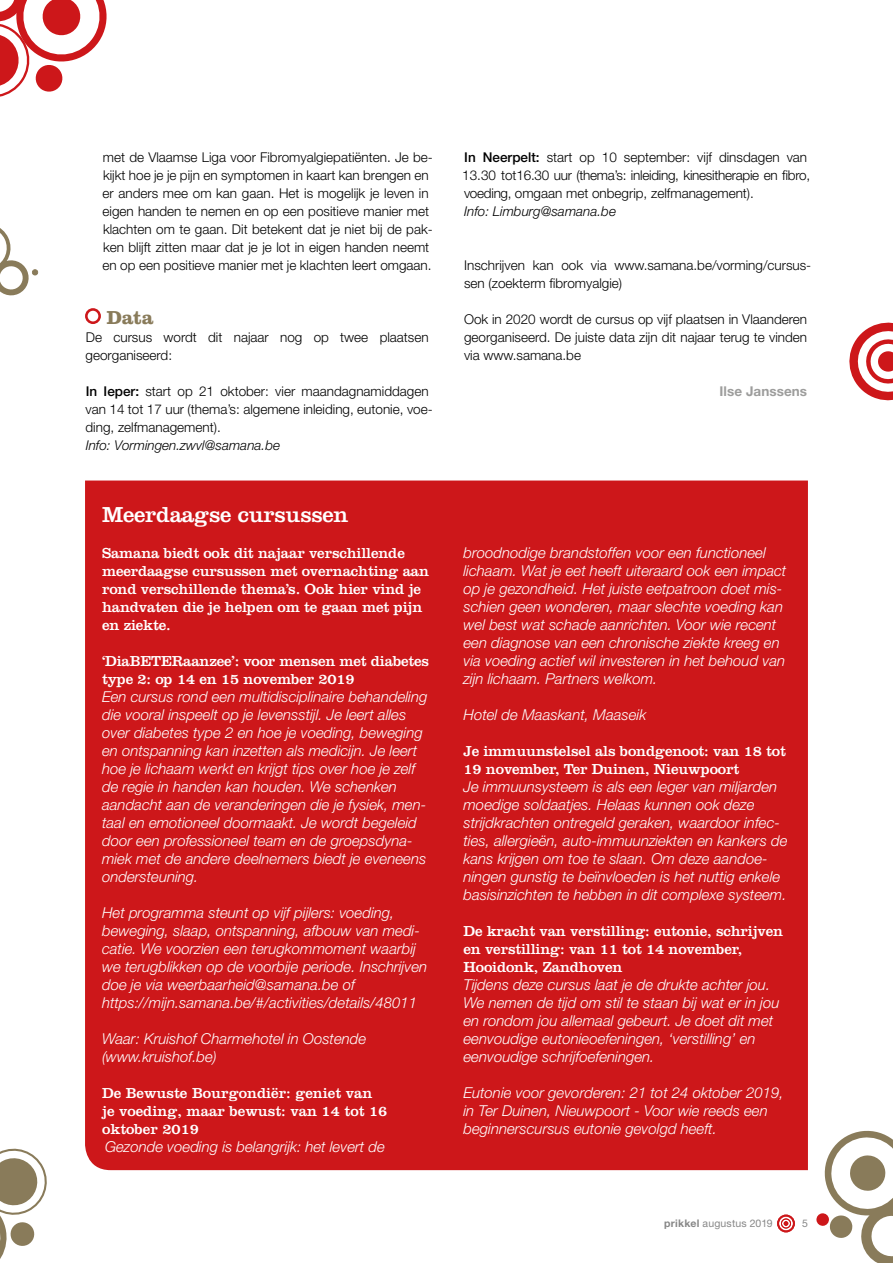
<style>
.page{position:relative;width:893px;height:1263px;background:#fff}
.page>*{position:absolute;margin:0;border:0;box-sizing:border-box;transform-origin:0 0}
.t1{font:22.5px "Clarendon LT Std";letter-spacing:-.01em;color:#fff}
.t2{font:700 19.5px "Clarendon LT Std";color:#897b5a}
.t3{font:italic 300 15px/18px "Helvetica Neue LT Std";color:#fff}
.t4{font:15px/18px "Clarendon LT Std";letter-spacing:-.01em;color:#fff}
.t5{font:300 13.5px/18px "Helvetica Neue LT Std";color:#000}
.t6{font:italic 300 13.5px "Helvetica Neue LT Std";color:#000}
.t7{font:700 13.5px "Helvetica Neue LT Std";letter-spacing:.005em;color:#9d9d9c}
.t8{font:10.5px "Helvetica Neue LT Std";letter-spacing:.015em;color:#878787}
.s1{font-weight:500}
.s2{font-weight:700}
</style>
<div class="page">
<svg style="left:816px;top:1130px;width:77px;height:133px"></svg>
<svg style="left:0;top:228px;width:39px;height:68px"></svg>
<svg style="left:0;top:1148px;width:47px;height:111px"></svg>
<svg style="left:0;top:0;width:107px;height:97px"></svg>
<svg style="left:849px;top:322px;width:44px;height:79px"></svg>
<svg style="left:777px;top:1214px;width:18px;height:18px"></svg>
<svg style="left:85px;top:308px;width:16px;height:16px"></svg>
<div style="left:85px;top:480px;width:723px;height:690px;background:#cd171a"></div>
<p class="t5" style="left:103px;top:148px;width:332px">met de Vlaamse Liga voor Fibromyalgiepatiënten. Je be&shy;kijkt hoe je je pijn en symptomen in kaart kan brengen en er anders mee om kan gaan. Het is mogelijk je leven in eigen handen te nemen en op een positieve manier met klachten om te gaan. Dit betekent dat je niet bij de pak&shy;ken blijft zitten maar dat je je lot in eigen handen neemt en op een positieve manier met je klachten leert omgaan.</p>
<h2 class="t2" style="left:107px;top:306px;width:48px">Data</h2>
<p class="t5" style="left:86px;top:328px;width:345px">De cursus wordt dit najaar nog op twee plaatsen georganiseerd:</p>
<p class="t5" style="left:85px;top:382px;width:349px"><span class="s1">In Ieper:</span> start op 21 oktober: vier maandagnamiddagen van 14 tot 17 uur (thema’s: algemene inleiding, eutonie, voe&shy;ding, zelfmanagement).</p>
<p class="t6" style="left:86px;top:437px;width:196px">Info: Vormingen.zwvl@samana.be</p>
<h1 class="t1" style="left:102px;top:501px;width:248px">Meerdaagse cursussen</h1>
<p class="t4" style="left:102px;top:544px;width:329px">Samana biedt ook dit najaar verschillende meerdaagse cursussen met overnachting aan rond verschillende thema’s. Ook hier vind je handvaten die je helpen om te gaan met pijn en ziekte.</p>
<p class="t4" style="left:102px;top:652px;width:328px">‘DiaBETERaanzee’: voor mensen met diabetes type 2: op 14 en 15 november 2019</p>
<p class="t3" style="left:102px;top:687px;width:327px">Een cursus rond een multidisciplinaire behandeling die vooral inspeelt op je levensstijl. Je leert alles over diabetes type 2 en hoe je voeding, beweging en ontspanning kan inzetten als medicijn. Je leert hoe je lichaam werkt en krijgt tips over hoe je zelf de regie in handen kan houden. We schenken aandacht aan de veranderingen die je fysiek, men&shy;taal en emotioneel doormaakt. Je wordt begeleid door een professioneel team en de groepsdyna&shy;miek met de andere deelnemers biedt je eveneens ondersteuning.</p>
<p class="t3" style="left:102px;top:903px;width:327px">Het programma steunt op vijf pijlers: voeding, beweging, slaap, ontspanning, afbouw van medi&shy;catie. We voorzien een terugkommoment waarbij we terugblikken op de voorbije periode. Inschrijven doe je via weerbaarheid@samana.be of https://mijn.samana.be/#/activities/details/48011</p>
<p class="t3" style="left:102px;top:1029px;width:266px">Waar: Kruishof Charmehotel in Oostende (www.kruishof.be)</p>
<p class="t4" style="left:102px;top:1084px;width:287px">De Bewuste Bourgondiër: geniet van je voeding, maar bewust: van 14 tot 16 oktober 2019</p>
<p class="t3" style="left:105px;top:1137px;width:281px">Gezonde voeding is belangrijk: het levert de</p>
<p class="t5" style="left:462px;top:148px;width:349px"><span class="s1">In Neerpelt:</span> start op 10 september: vijf dinsdagen van<br>13.30 tot16.30 uur (thema’s: inleiding, kinesitherapie en fibro, voeding, omgaan met onbegrip, zelfmanagement).</p>
<p class="t6" style="left:464px;top:203px;width:153px">Info: Limburg@samana.be</p>
<p class="t5" style="left:464px;top:256px;width:349px">Inschrijven kan ook via www.samana.be/vorming/cursus&shy;sen (zoekterm fibromyalgie)</p>
<p class="t5" style="left:464px;top:310px;width:345px;text-align:justify">Ook in 2020 wordt de cursus op vijf plaatsen in Vlaanderen georganiseerd. De juiste data zijn dit najaar terug te vinden via www.samana.be</p>
<p class="t7" style="left:719px;top:383px;width:89px">Ilse Janssens</p>
<p class="t3" style="left:463px;top:543px;width:324px">broodnodige brandstoffen voor een functioneel lichaam. Wat je eet heeft uiteraard ook een impact op je gezondheid. Het juiste eetpatroon doet mis&shy;schien geen wonderen, maar slechte voeding kan wel best wat schade aanrichten. Voor wie recent een diagnose van een chronische ziekte kreeg en via voeding actief wil investeren in het behoud van zijn lichaam. Partners welkom.</p>
<p class="t3" style="left:463px;top:705px;width:184px">Hotel de Maaskant, Maaseik</p>
<p class="t4" style="left:463px;top:742px;width:324px">Je immuunstelsel als bondgenoot: van 18 tot<br>19 november, Ter Duinen, Nieuwpoort</p>
<p class="t3" style="left:463px;top:777px;width:325px">Je immuunsysteem is als een leger van miljarden moedige soldaatjes. Helaas kunnen ook deze strijdkrachten ontregeld geraken, waardoor infec&shy;ties, allergieën, auto-immuunziekten en kankers de kans krijgen om toe te slaan. Om deze aandoe&shy;ningen gunstig te beïnvloeden is het nuttig enkele basisinzichten te hebben in dit complexe systeem.</p>
<p class="t4" style="left:463px;top:922px;width:321px">De kracht van verstilling: eutonie, schrijven en verstilling: van 11 tot 14 november,<br>Hooidonk, Zandhoven</p>
<p class="t3" style="left:463px;top:975px;width:317px">Tijdens deze cursus laat je de drukte achter jou.<br>We nemen de tijd om stil te staan bij wat er in jou en rondom jou allemaal gebeurt. Je doet dit met eenvoudige eutonieoefeningen, ‘verstilling’ en eenvoudige schrijfoefeningen.</p>
<p class="t3" style="left:463px;top:1083px;width:322px">Eutonie voor gevorderen: 21 tot 24 oktober 2019, in Ter Duinen, Nieuwpoort - Voor wie reeds een beginnerscursus eutonie gevolgd heeft.</p>
<p class="t8" style="left:664px;top:1217px;width:110px"><span class="s2">prikkel</span> augustus 2019</p>
<p class="t8" style="left:802px;top:1217px;width:7px">5</p>
</div>
